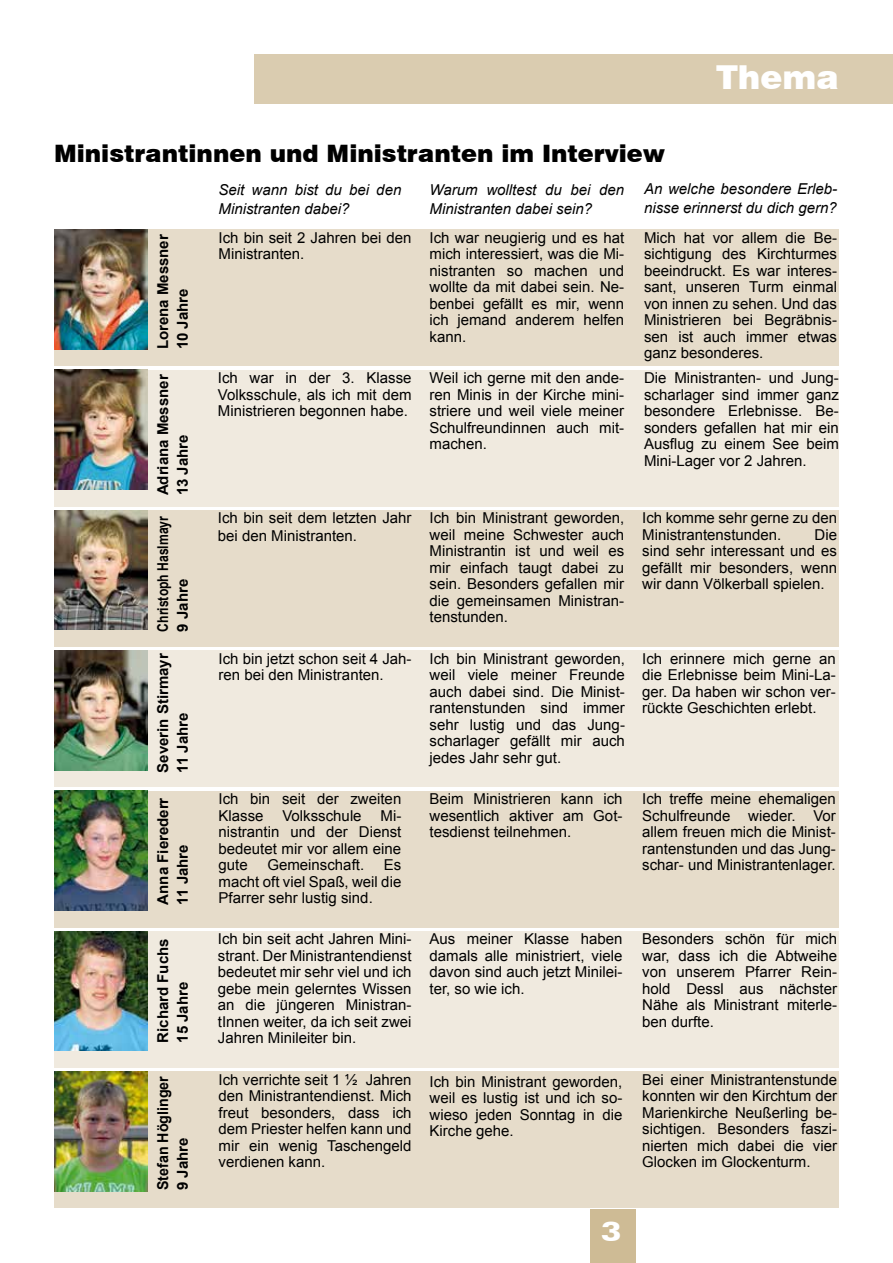
<style>
.page{position:relative;width:893px;height:1263px;background:#fff}
.page>*{position:absolute;margin:0;border:0;box-sizing:border-box;transform-origin:0 0}
.t1{font:900 33px "Swiss 721 BT";color:#fff}
.t2{font:900 expanded 27px "Zurich BT";color:#fff}
.t3{font:900 24px "Swiss 721 BT";color:#000}
.t4{font:15px/16.5px "Arial";color:#000;text-align:justify}
.t5{font:italic 15px/19.5px "Arial";color:#000}
.t6{font:700 15px/19.5px "Arial";color:#000}
.t7{font:700 15px/19.5px "Arial";color:#000;scale:.81 1}
.t8{font:700 15px/19.5px "Arial";color:#000;scale:.95 1}
</style>
<div class="page">
<div style="left:590px;top:1209px;width:45px;height:54px;background:#cebb95"></div>
<div style="left:255px;top:54px;width:638px;height:50px;background:#daccb0"></div>
<div style="left:54px;top:230px;width:785px;height:136px;background:#e6dcca"></div>
<div style="left:54px;top:510px;width:785px;height:136px;background:#e6dcca"></div>
<div style="left:54px;top:791px;width:785px;height:136px;background:#e6dcca"></div>
<div style="left:54px;top:1071px;width:785px;height:137px;background:#e6dcca"></div>
<div style="left:54px;top:651px;width:785px;height:136px;background:#f0eadf"></div>
<div style="left:54px;top:931px;width:785px;height:136px;background:#f0eadf"></div>
<div style="left:54px;top:370px;width:785px;height:136px;background:#f0eadf"></div>
<img style="left:54px;top:230px;width:94px;height:119px">
<img style="left:54px;top:370px;width:93px;height:120px">
<img style="left:54px;top:510px;width:94px;height:120px">
<img style="left:54px;top:651px;width:93px;height:119px">
<img style="left:54px;top:791px;width:94px;height:120px">
<img style="left:54px;top:931px;width:94px;height:120px">
<img style="left:54px;top:1071px;width:94px;height:120px">
<h1 class="t1" style="left:716px;top:57px;width:124px">Thema</h1>
<h3 class="t3" style="left:54px;top:139px;width:613px">Ministrantinnen und Ministranten im Interview</h3>
<p class="t5" style="left:219px;top:180px;width:184px">Seit wann bist du bei den<br>Ministranten dabei?</p>
<p class="t4" style="left:219px;top:229px;width:194px">Ich bin seit 2 Jahren bei den<br>Ministranten.</p>
<p class="t5" style="left:644px;top:179px;width:194px">An welche besondere Erleb&shy;nisse erinnerst du dich gern?</p>
<p class="t5" style="left:430px;top:180px;width:196px">Warum wolltest du bei den<br>Ministranten dabei sein?</p>
<p class="t4" style="left:430px;top:229px;width:196px">Ich war neugierig und es hat mich interessiert, was die Mi&shy;nistranten so machen und wollte da mit dabei sein. Ne&shy;benbei gefällt es mir, wenn ich jemand anderem helfen kann.</p>
<p class="t4" style="left:430px;top:369px;width:196px">Weil ich gerne mit den ande&shy;ren Minis in der Kirche mini&shy;striere und weil viele meiner Schulfreundinnen auch mit&shy;machen.</p>
<p class="t4" style="left:644px;top:229px;width:194px">Mich hat vor allem die Be&shy;sichtigung des Kirchturmes beeindruckt. Es war interes&shy;sant, unseren Turm einmal von innen zu sehen. Und das Ministrieren bei Begräbnis&shy;sen ist auch immer etwas ganz besonderes.</p>
<p class="t4" style="left:644px;top:369px;width:196px">Die Ministranten- und Jung&shy;scharlager sind immer ganz besondere Erlebnisse. Be&shy;sonders gefallen hat mir ein Ausflug zu einem See beim Mini-Lager vor 2 Jahren.</p>
<p class="t6" style="left:153px;top:349px;width:117px;rotate:-90deg">Lorena Messner<br>10 Jahre</p>
<p class="t6" style="left:153px;top:495px;width:123px;rotate:-90deg">Adriana Messner<br>13 Jahre</p>
<p class="t4" style="left:218px;top:369px;width:195px">Ich war in der 3. Klasse Volksschule, als ich mit dem Ministrieren begonnen habe.</p>
<p class="t7" style="left:153px;top:631px;width:144px;rotate:-90deg">Christoph Haslmayr<br>9 Jahre</p>
<p class="t4" style="left:218px;top:509px;width:195px;line-height:18px">Ich bin seit dem letzten Jahr bei den Ministranten.</p>
<p class="t4" style="left:430px;top:510px;width:196px">Ich bin Ministrant geworden, weil meine Schwester auch Ministrantin ist und weil es mir einfach taugt dabei zu sein. Besonders gefallen mir die gemeinsamen Ministran&shy;tenstunden.</p>
<p class="t4" style="left:642px;top:510px;width:196px">Ich komme sehr gerne zu den<br>Ministrantenstunden.</p>
<p class="t4" style="left:642px;top:526px;width:196px;text-indent:172px">Die sind sehr interessant und es gefällt mir besonders, wenn wir dann Völkerball spielen.</p>
<p class="t6" style="left:153px;top:773px;width:121px;rotate:-90deg">Severin Stirmayr<br>11 Jahre</p>
<p class="t6" style="left:153px;top:904px;width:108px;rotate:-90deg">Anna Fierederr<br>11 Jahre</p>
<p class="t6" style="left:153px;top:1043px;width:106px;rotate:-90deg">Richard Fuchs<br>15 Jahre</p>
<p class="t8" style="left:153px;top:1190px;width:122px;rotate:-90deg">Stefan Höglinger<br>9 Jahre</p>
<p class="t4" style="left:219px;top:650px;width:194px">Ich bin jetzt schon seit 4 Jah&shy;ren bei den Ministranten.</p>
<p class="t4" style="left:430px;top:650px;width:197px">Ich bin Ministrant geworden, weil viele meiner Freunde auch dabei sind. Die Minist&shy;rantenstunden sind immer sehr lustig und das Jung&shy;scharlager gefällt mir auch jedes Jahr sehr gut.</p>
<p class="t4" style="left:642px;top:650px;width:195px">Ich erinnere mich gerne an die Erlebnisse beim Mini-La&shy;ger. Da haben wir schon ver&shy;rückte Geschichten erlebt.</p>
<p class="t4" style="left:219px;top:790px;width:184px">Ich bin seit der zweiten<br>Klasse</p>
<p class="t4" style="left:219px;top:807px;width:184px;text-indent:162px">Mi&shy;nistrantin und der Dienst bedeutet mir vor allem eine gute</p>
<p class="t4" style="left:282px;top:807px;width:81px">Volksschule</p>
<p class="t4" style="left:267px;top:856px;width:98px">Gemeinschaft.</p>
<p class="t4" style="left:219px;top:856px;width:184px;text-indent:165px">Es macht oft viel Spaß, weil die Pfarrer sehr lustig sind.</p>
<p class="t4" style="left:430px;top:790px;width:194px">Beim Ministrieren kann ich wesentlich aktiver am Got&shy;tesdienst teilnehmen.</p>
<p class="t4" style="left:642px;top:790px;width:195px">Ich treffe meine ehemaligen Schulfreunde wieder. Vor allem freuen mich die Minist&shy;rantenstunden und das Jung&shy;schar- und Ministrantenlager.</p>
<p class="t4" style="left:218px;top:931px;width:195px">Ich bin seit acht Jahren Mini&shy;strant. Der Ministrantendienst bedeutet mir sehr viel und ich gebe mein gelerntes Wissen an die jüngeren Ministran&shy;tInnen weiter, da ich seit zwei Jahren Minileiter bin.</p>
<p class="t4" style="left:430px;top:931px;width:194px">Aus meiner Klasse haben damals alle ministriert, viele davon sind auch jetzt Minilei&shy;ter, so wie ich.</p>
<p class="t4" style="left:642px;top:931px;width:196px">Besonders schön für mich war, dass ich die Abtweihe von unserem Pfarrer Rein&shy;hold Dessl aus nächster Nähe als Ministrant miterle&shy;ben durfte.</p>
<p class="t4" style="left:219px;top:1071px;width:194px">Ich verrichte seit 1 ½ Jahren den Ministrantendienst. Mich freut besonders, dass ich dem Priester helfen kann und mir ein wenig Taschengeld verdienen kann.</p>
<p class="t4" style="left:430px;top:1073px;width:194px">Ich bin Ministrant geworden, weil es lustig ist und ich so&shy;wieso jeden Sonntag in die Kirche gehe.</p>
<p class="t4" style="left:642px;top:1071px;width:196px">Bei einer Ministrantenstunde konnten wir den Kirchtum der Marienkirche Neußerling be&shy;sichtigen. Besonders faszi&shy;nierten mich dabei die vier Glocken im Glockenturm.</p>
<h2 class="t2" style="left:601px;top:1216px;width:22px">3</h2>
</div>
